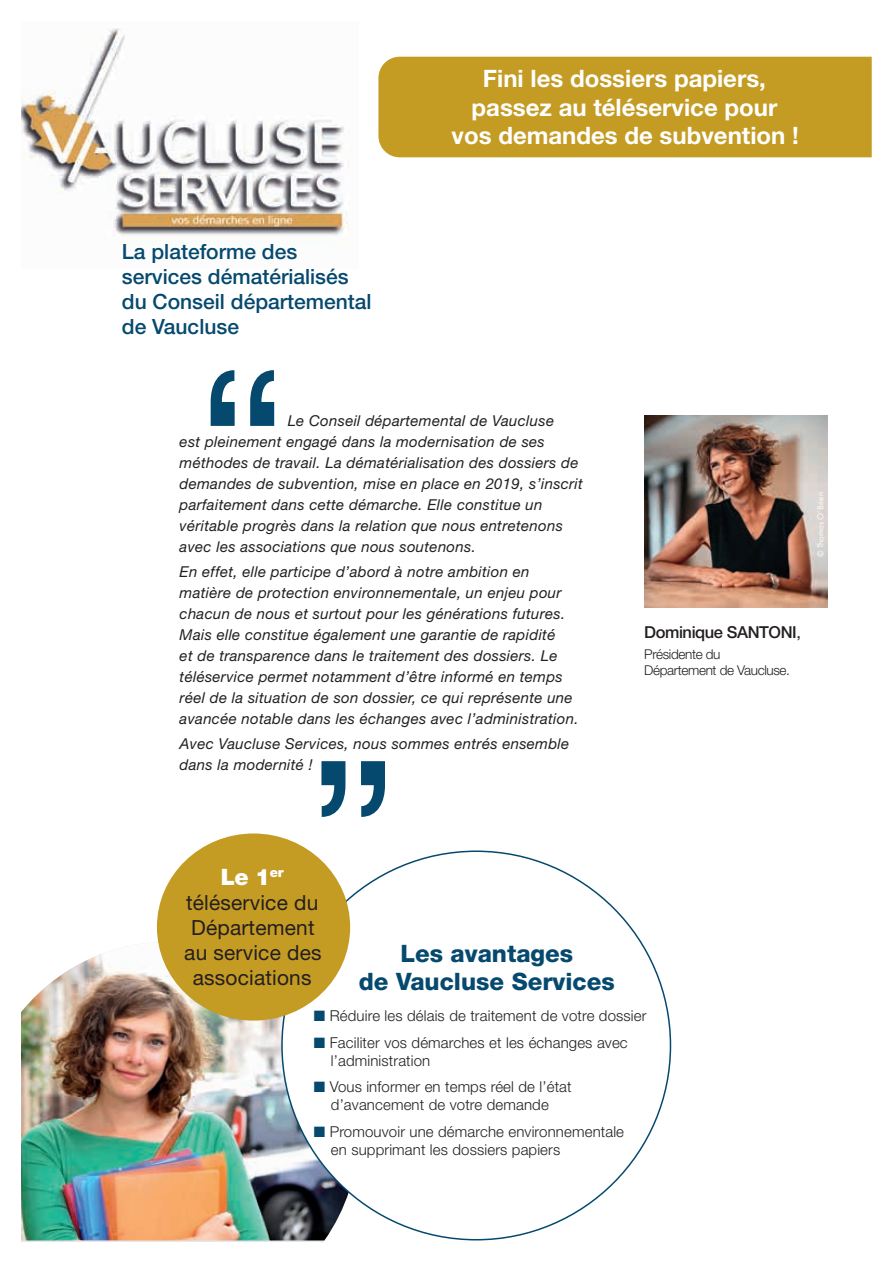
<style>
.page{position:relative;width:893px;height:1263px;background:#fff}
.page>*{position:absolute;margin:0;border:0;box-sizing:border-box;transform-origin:0 0}
.t1{font:216px "Helvetica Neue LT Std";color:#06496e}
.t2{font:700 24px/28.8px "Helvetica Neue LT Std";color:#fff;text-align:center}
.t3{font:800 24px/28.8px "Helvetica Neue LT Std";color:#06496e;text-align:center}
.t4{font:900 22.65px "Helvetica Neue LT Std";color:#fff}
.t5{font:500 21px/25.2px "Helvetica Neue LT Std";color:#06496e}
.t6{font:20.85px/25px "Helvetica Neue LT Std";letter-spacing:.01em;color:#231f20;text-align:center}
.t7{font:500 16.5px "Helvetica Neue LT Std";letter-spacing:-.025em;color:#231f20}
.t8{font:italic 15px/21px "Helvetica Neue LT Std";letter-spacing:.02em;color:#231f20}
.t9{font:300 15px/18px "Helvetica Neue LT Std";letter-spacing:.01em;color:#231f20}
.t10{font:300 13.5px/16.2px "Helvetica Neue LT Std";letter-spacing:-.025em;color:#231f20}
.t11{font:9px "Futura PT";color:#fff}
.s1{font-weight:400}
.s2{color:#06496e}
</style>
<div class="page">
<img style="left:21px;top:28px;width:328px;height:217px">
<div style="left:378px;top:57px;width:494px;height:100px;background:#c49b23"></div>
<img style="left:21px;top:943px;width:260px;height:297px">
<svg style="left:281px;top:850px;width:390px;height:390px"></svg>
<div style="left:157px;top:833px;width:193px;height:187px;background:#c49b23;border-radius:50%"></div>
<img style="left:644px;top:415px;width:183px;height:192px">
<h2 class="t2" style="left:452px;top:63px;width:349px">Fini les dossiers papiers, passez au téléservice pour vos demandes de subvention !</h2>
<h3 class="t5" style="left:122px;top:238px;width:251px">La plateforme des services dématérialisés du Conseil départemental de Vaucluse</h3>
<h1 class="t1" style="left:196px;top:319px;width:94px">“</h1>
<p class="t8" style="left:180px;top:410px;width:405px;text-indent:108px">Le Conseil départemental de Vaucluse<br>est pleinement engagé dans la modernisation de ses méthodes de travail. La dématérialisation des dossiers de demandes de subvention, mise en place en 2019, s’inscrit parfaitement dans cette démarche. Elle constitue un véritable progrès dans la relation que nous entretenons avec les associations que nous soutenons.</p>
<p class="t8" style="left:180px;top:561px;width:400px">En effet, elle participe d’abord à notre ambition en matière de protection environnementale, un enjeu pour chacun de nous et surtout pour les générations futures.<br>Mais elle constitue également une garantie de rapidité<br>et de transparence dans le traitement des dossiers. Le téléservice permet notamment d’être informé en temps réel de la situation de son dossier, ce qui représente une avancée notable dans les échanges avec l’administration.</p>
<p class="t8" style="left:180px;top:733px;width:391px">Avec Vaucluse Services, nous sommes entrés ensemble dans la modernité !</p>
<h1 class="t1" style="left:307px;top:710px;width:94px">”</h1>
<p class="t11" style="left:815px;top:557px;width:66px;rotate:-90deg">© Thomas O’Brien</p>
<p class="t7" style="left:644px;top:622px;width:158px">Dominique SANTONI<span class="s1">,</span></p>
<p class="t10" style="left:644px;top:645px;width:147px">Présidente du<br>Département de Vaucluse.</p>
<h3 class="t4" style="left:221px;top:863px;width:64px">Le 1<sup>er</sup></h3>
<h3 class="t6" style="left:184px;top:890px;width:139px">téléservice du<br>Département au service des associations</h3>
<h2 class="t3" style="left:359px;top:939px;width:258px">Les avantages<br>de Vaucluse Services</h2>
<p class="t9" style="left:314px;top:1006px;width:334px"><span class="s2">■</span> Réduire les délais de traitement de votre dossier</p>
<p class="t9" style="left:331px;top:1033px;width:298px;text-indent:-17px"><span class="s2">■</span> Faciliter vos démarches et les échanges avec l’administration</p>
<p class="t9" style="left:314px;top:1077px;width:259px;text-align:center"><span class="s2">■</span> Vous informer en temps réel de l’état d’avancement de votre demande</p>
<p class="t9" style="left:331px;top:1122px;width:295px;text-indent:-17px"><span class="s2">■</span> Promouvoir une démarche environnementale en supprimant les dossiers papiers</p>
</div>
